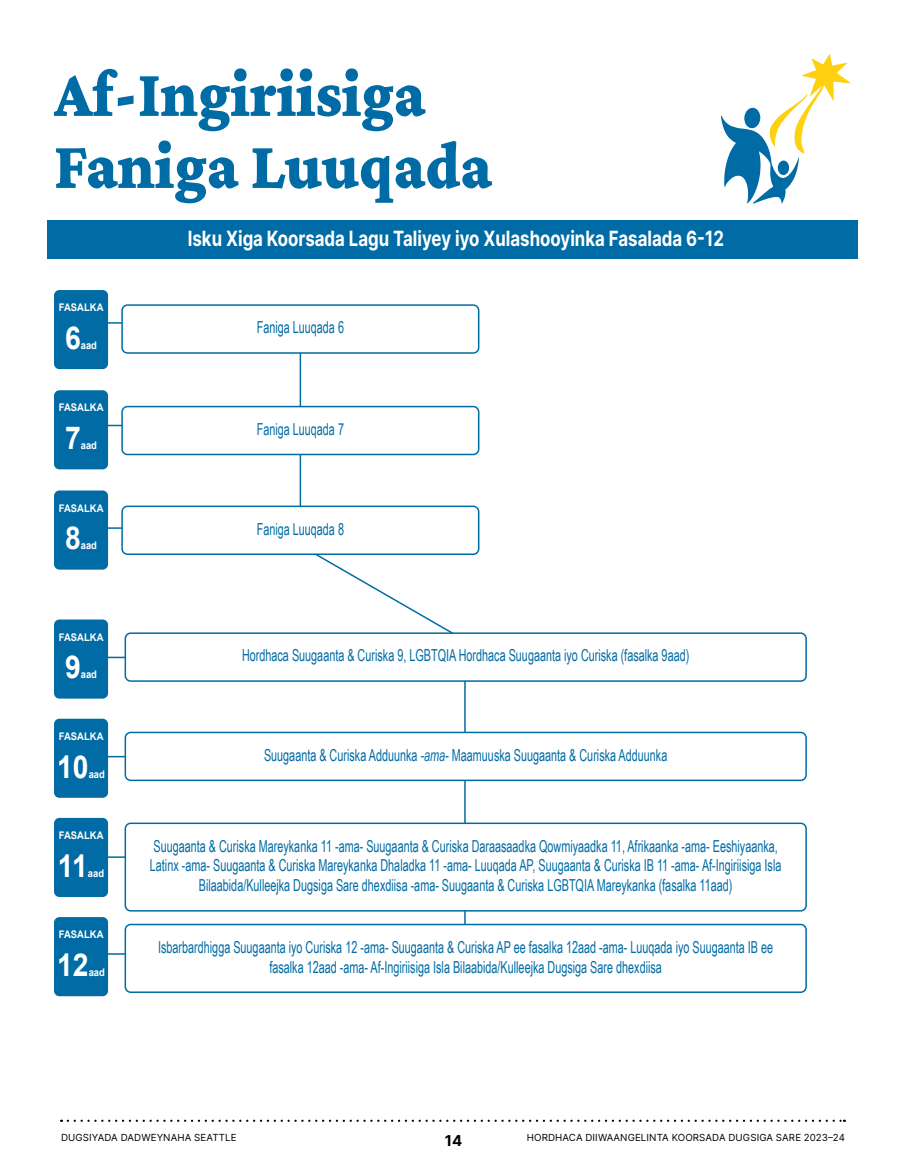
<style>
.page{position:relative;width:905px;height:1175px;background:#fff}
.page>*{position:absolute;margin:0;border:0;box-sizing:border-box;transform-origin:0 0}
.t1{font:900 69px/72px "Crimson Pro";color:#006ba4;scale:.9 1}
.Grade_Block{font:700 31.5px "Arial";color:#fff;scale:.9 1}
.t2{font:700 21px "Inter";color:#fff;scale:.8 1}
.Course_Block{font:16.5px/19.8px "Arial Narrow";color:#006ba4;text-align:center;scale:.8 1}
.t3{font:700 15px "Inter";color:#000}
.Grade_Block-2{font:700 10.5px "Arial";color:#fff;scale:.9 1}
.t4{font:9.75px "Inter";letter-spacing:.01em;color:#000}
.s1{font-style:italic}
</style>
<div class="page">
<svg style="left:68px;top:1119px;width:776px;height:2px"></svg>
<svg style="left:720px;top:54px;width:131px;height:150px"></svg>
<hr style="left:100px;top:953px;width:65px;height:1px;background:#006ba4">
<hr style="left:100px;top:856px;width:65px;height:2px;background:#006ba4">
<hr style="left:100px;top:756px;width:65px;height:1px;background:#006ba4">
<hr style="left:100px;top:656px;width:65px;height:2px;background:#006ba4">
<hr style="left:100px;top:527px;width:65px;height:2px;background:#006ba4">
<hr style="left:100px;top:425px;width:65px;height:1px;background:#006ba4">
<hr style="left:100px;top:322px;width:65px;height:2px;background:#006ba4">
<hr style="left:299px;top:322px;width:2px;height:205px;background:#006ba4">
<hr style="left:464px;top:638px;width:1px;height:296px;background:#006ba4">
<div style="left:47px;top:220px;width:810px;height:39px;background:#006ba4"></div>
<div style="left:54px;top:290px;width:54px;height:79px;background:#006ba4;border-radius:5px"></div>
<svg style="left:124px;top:305px;width:354px;height:48px"></svg>
<div style="left:121px;top:304px;width:358px;height:50px;border:2px solid #006ba4;border-radius:5px"></div>
<div style="left:54px;top:390px;width:54px;height:79px;background:#006ba4;border-radius:5px"></div>
<svg style="left:124px;top:406px;width:354px;height:48px"></svg>
<div style="left:121px;top:406px;width:358px;height:49px;border:2px solid #006ba4;border-radius:5px"></div>
<div style="left:54px;top:490px;width:54px;height:79px;background:#006ba4;border-radius:5px"></div>
<div style="left:121px;top:505px;width:358px;height:50px;border:2px solid #006ba4;border-radius:5px"></div>
<div style="left:54px;top:619px;width:54px;height:79px;background:#006ba4;border-radius:5px"></div>
<svg style="left:122px;top:506px;width:684px;height:175px"></svg>
<div style="left:125px;top:632px;width:681px;height:50px;border:2px solid #006ba4;border-radius:5px"></div>
<div style="left:54px;top:718px;width:54px;height:79px;background:#006ba4;border-radius:5px"></div>
<div style="left:125px;top:731px;width:681px;height:50px;border:2px solid #006ba4;border-radius:5px"></div>
<div style="left:54px;top:818px;width:54px;height:79px;background:#006ba4;border-radius:5px"></div>
<div style="left:125px;top:822px;width:681px;height:89px;border:2px solid #006ba4;border-radius:5px"></div>
<div style="left:54px;top:917px;width:54px;height:79px;background:#006ba4;border-radius:5px"></div>
<div style="left:125px;top:923px;width:681px;height:70px;border:2px solid #006ba4;border-radius:5px"></div>
<p class="t1" style="left:54px;top:56px;width:488px">Af-Ingiriisiga<br>Faniga Luuqada</p>
<h2 class="t2" style="left:188px;top:223px;width:671px">Isku Xiga Koorsada Lagu Taliyey iyo Xulashooyinka Fasalada 6-12</h2>
<h3 class="Grade_Block-2" style="left:59px;top:300px;width:51px">FASALKA</h3>
<h3 class="Grade_Block" style="left:65px;top:316px;width:19px">6</h3>
<h3 class="Grade_Block-2" style="left:81px;top:338px;width:20px">aad</h3>
<h3 class="Grade_Block-2" style="left:59px;top:400px;width:51px">FASALKA</h3>
<h3 class="Grade_Block" style="left:65px;top:416px;width:19px">7</h3>
<h3 class="Grade_Block-2" style="left:81px;top:438px;width:20px">aad</h3>
<h3 class="Grade_Block-2" style="left:59px;top:500px;width:51px">FASALKA</h3>
<h3 class="Grade_Block" style="left:65px;top:516px;width:19px">8</h3>
<h3 class="Grade_Block-2" style="left:81px;top:538px;width:20px">aad</h3>
<h3 class="Grade_Block-2" style="left:59px;top:629px;width:51px">FASALKA</h3>
<h3 class="Grade_Block" style="left:65px;top:645px;width:19px">9</h3>
<h3 class="Grade_Block-2" style="left:81px;top:667px;width:20px">aad</h3>
<h3 class="Grade_Block-2" style="left:59px;top:728px;width:51px">FASALKA</h3>
<h3 class="Grade_Block" style="left:57px;top:744px;width:37px">10</h3>
<h3 class="Grade_Block-2" style="left:89px;top:766px;width:20px">aad</h3>
<h3 class="Grade_Block-2" style="left:59px;top:828px;width:51px">FASALKA</h3>
<h3 class="Grade_Block" style="left:58px;top:843px;width:35px">11</h3>
<h3 class="Grade_Block-2" style="left:88px;top:865px;width:20px">aad</h3>
<h3 class="Grade_Block-2" style="left:59px;top:927px;width:51px">FASALKA</h3>
<h3 class="Grade_Block" style="left:57px;top:942px;width:37px">12</h3>
<h3 class="Grade_Block-2" style="left:89px;top:965px;width:20px">aad</h3>
<p class="Course_Block" style="left:257px;top:317px;width:111px">Faniga Luuqada 6</p>
<p class="Course_Block" style="left:257px;top:418px;width:111px">Faniga Luuqada 7</p>
<p class="Course_Block" style="left:257px;top:518px;width:111px">Faniga Luuqada 8</p>
<p class="Course_Block" style="left:242px;top:645px;width:560px">Hordhaca Suugaanta &amp; Curiska 9, LGBTQIA Hordhaca Suugaanta iyo Curiska (fasalka 9aad)</p>
<p class="Course_Block" style="left:264px;top:744px;width:505px">Suugaanta &amp; Curiska Adduunka <span class="s1">-ama-</span> Maamuuska Suugaanta &amp; Curiska Adduunka</p>
<p class="Course_Block" style="left:150px;top:835px;width:790px">Suugaanta &amp; Curiska Mareykanka 11 -ama- Suugaanta &amp; Curiska Daraasaadka Qowmiyaadka 11, Afrikaanka -ama- Eeshiyaanka,<br>Latinx -ama- Suugaanta &amp; Curiska Mareykanka Dhaladka 11 -ama- Luuqada AP, Suugaanta &amp; Curiska IB 11 -ama- Af-Ingiriisiga Isla<br>Bilaabida/Kulleejka Dugsiga Sare dhexdiisa -ama- Suugaanta &amp; Curiska LGBTQIA Mareykanka (fasalka 11aad)</p>
<p class="Course_Block" style="left:158px;top:936px;width:770px">Isbarbardhigga Suugaanta iyo Curiska 12 -ama- Suugaanta &amp; Curiska AP ee fasalka 12aad -ama- Luuqada iyo Suugaanta IB ee fasalka 12aad -ama- Af-Ingiriisiga Isla Bilaabida/Kulleejka Dugsiga Sare dhexdiisa</p>
<p class="t4" style="left:61px;top:1130px;width:177px">DUGSIYADA DADWEYNAHA SEATTLE</p>
<p class="t4" style="left:527px;top:1130px;width:319px">HORDHACA DIIWAANGELINTA KOORSADA DUGSIGA SARE 2023–24</p>
<p class="t3" style="left:445px;top:1129px;width:19px">14</p>
</div>
